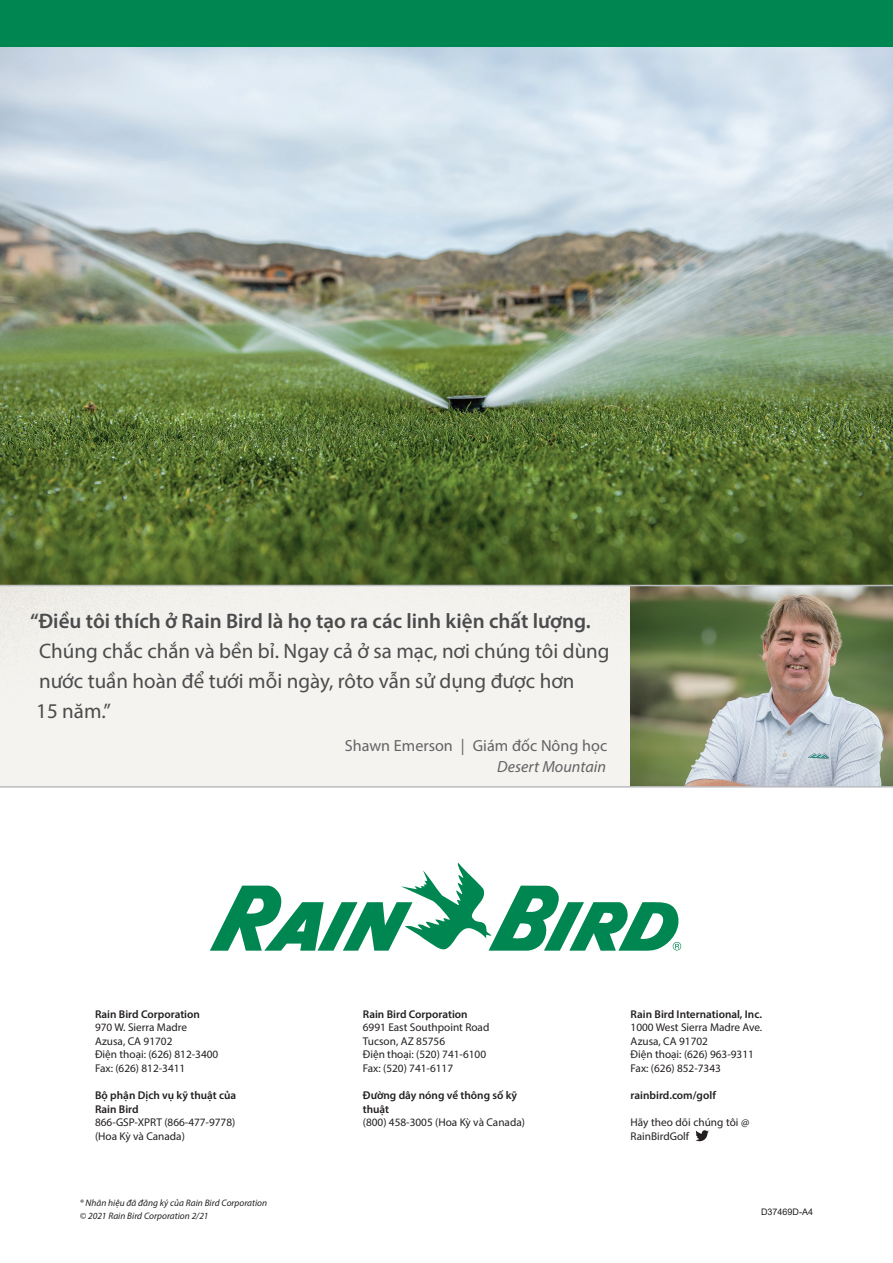
<style>
.page{position:relative;width:893px;height:1263px;background:#fff}
.page>*{position:absolute;margin:0;border:0;box-sizing:border-box;transform-origin:0 0}
.Intro_Head{font:21px/30px "Myriad Pro";color:#4b4c4d}
.t1{font:16.2px/21px "Myriad Pro";color:#636366;text-align:right}
.Body_Text{font:11.25px/13.5px "Myriad Pro";color:#231f20}
.t2{font:600 11.25px/13.5px "Myriad Pro";color:#231f20}
.t3{font:italic 9.45px "Myriad Pro";color:#231f20}
.t4{font:9px "Arial";color:#231f20}
.s1{font-weight:600}
.s2{font-style:italic}
.s3{font-weight:400}
</style>
<div class="page">
<img style="left:0;top:46px;width:893px;height:740px">
<hr style="left:0;top:786px;width:893px;height:1px;background:#bcbdc0">
<hr style="left:0;top:585px;width:893px;height:1px;background:#bcbdc0">
<div style="left:0;top:0;width:893px;height:46px;background:#008751"></div>
<svg style="left:210px;top:863px;width:471px;height:88px"></svg>
<svg style="left:695px;top:1130px;width:14px;height:11px"></svg>
<p class="Intro_Head" style="left:30px;top:606px;width:581px"><span class="s1">“Điều tôi thích ở Rain Bird là họ tạo ra các linh kiện chất lượng.<br></span>Chúng chắc chắn và bền bỉ. Ngay cả ở sa mạc, nơi chúng tôi dùng nước tuần hoàn để tưới mỗi ngày, rôto vẫn sử dụng được hơn<br>15 năm.”</p>
<p class="t1" style="left:345px;top:735px;width:264px">Shawn Emerson | Giám đốc Nông học<br><span class="s2">Desert Mountain</span></p>
<p class="Body_Text" style="left:95px;top:1007px;width:125px"><span class="s1">Rain Bird Corporation<br></span>970 W. Sierra Madre<br>Azusa, CA 91702<br>Điện thoại: (626) 812-3400<br>Fax: (626) 812-3411</p>
<p class="Body_Text" style="left:95px;top:1088px;width:143px"><span class="s1">Bộ phận Dịch vụ kỹ thuật của<br>Rain Bird<br></span>866-GSP-XPRT (866-477-9778) (Hoa Kỳ và Canada)</p>
<p class="t3" style="left:80px;top:1197px;width:189px">® Nhãn hiệu đã đăng ký của Rain Bird Corporation</p>
<p class="t3" style="left:80px;top:1210px;width:130px">© 2021 Rain Bird Corporation 2/21</p>
<p class="Body_Text" style="left:363px;top:1007px;width:128px"><span class="s1">Rain Bird Corporation<br></span>6991 East Southpoint Road<br>Tucson, AZ 85756<br>Điện thoại: (520) 741-6100<br>Fax: (520) 741-6117</p>
<p class="t2" style="left:363px;top:1088px;width:164px">Đường dây nóng về thông số kỹ thuật<br><span class="s3">(800) 458-3005 (Hoa Kỳ và Canada)</span></p>
<p class="Body_Text" style="left:631px;top:1007px;width:133px"><span class="s1">Rain Bird International, Inc.<br></span>1000 West Sierra Madre Ave.<br>Azusa, CA 91702<br>Điện thoại: (626) 963-9311<br>Fax: (626) 852-7343</p>
<p class="t2" style="left:631px;top:1088px;width:87px">rainbird.com/golf</p>
<p class="Body_Text" style="left:631px;top:1115px;width:120px">Hãy theo dõi chúng tôi @<br>RainBirdGolf</p>
<p class="t4" style="left:761px;top:1206px;width:54px">D37469D-A4</p>
</div>
